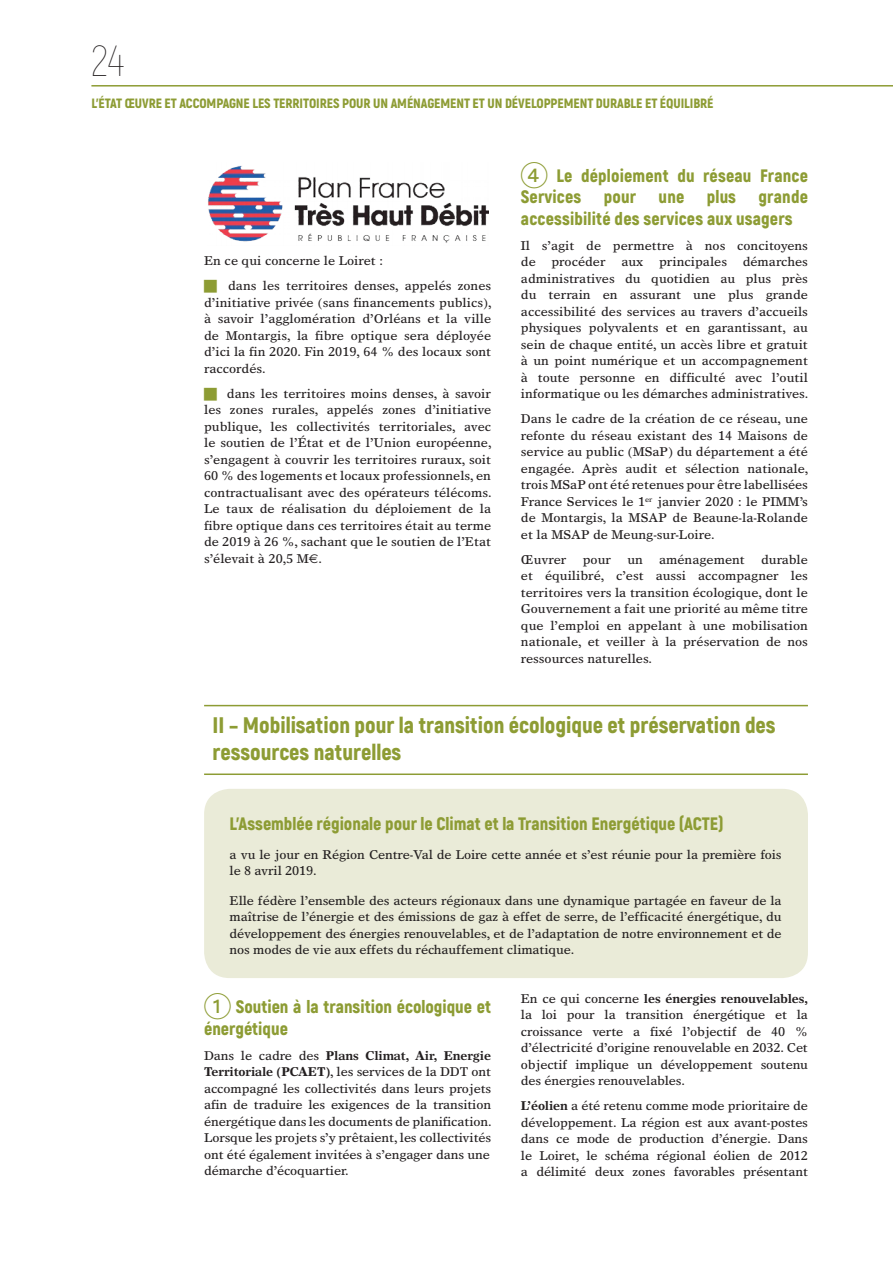
<style>
.page{position:relative;width:893px;height:1263px;background:#fff}
.page>*{position:absolute;margin:0;border:0;box-sizing:border-box;transform-origin:0 0}
.t1{font:100 43.5px "Akrobat";color:#231f20}
.t2{font:900 22.5px/27px "Akrobat";color:#8d9c34}
.t3{font:900 18px/21.6px "Akrobat";color:#8d9c34}
.t4{font:900 13.5px "Akrobat";letter-spacing:-.005em;color:#8d9c34}
.t5{font:12.75px/16.5px "Times Europa";letter-spacing:-.01em;color:#231f20;text-align:justify}
.s1{font-family:"Euro Sans"}
.s2{font-family:"Deco Numbers LH Circle";font-weight:400;font-size:27px}
.s3{font-weight:700}
</style>
<div class="page">
<hr style="left:91px;top:85px;width:802px;height:2px;background:#8d9c34">
<hr style="left:204px;top:705px;width:604px;height:1px;background:#8d9c34">
<hr style="left:204px;top:773px;width:604px;height:2px;background:#8d9c34">
<img style="left:208px;top:165px;width:281px;height:78px">
<div style="left:204px;top:789px;width:604px;height:189px;background:#eaebd8;border-radius:26px"></div>
<h1 class="t1" style="left:91px;top:35px;width:34px">24</h1>
<p class="t4" style="left:91px;top:95px;width:624px">L’ÉTAT ŒUVRE ET ACCOMPAGNE LES TERRITOIRES POUR UN AMÉNAGEMENT ET UN DÉVELOPPEMENT DURABLE ET ÉQUILIBRÉ</p>
<p class="t5" style="left:228px;top:248px;width:264px;line-height:25px;text-indent:-24px">En ce qui concerne le Loiret :<br>dans les territoires denses, appelés zones</p>
<p class="t5" style="left:204px;top:294px;width:289px">d’initiative privée (sans financements publics), à savoir l’agglomération d’Orléans et la ville de Montargis, la fibre optique sera déployée d’ici la fin 2020. Fin 2019, 64 % des locaux sont raccordés.</p>
<p class="t5" style="left:204px;top:385px;width:289px;text-indent:23px">dans les territoires moins denses, à savoir les zones rurales, appelés zones d’initiative publique, les collectivités territoriales, avec le soutien de l’État et de l’Union européenne, s’engagent à couvrir les territoires ruraux, soit 60 % des logements et locaux professionnels, en contractualisant avec des opérateurs télécoms.<br>Le taux de réalisation du déploiement de la fibre optique dans ces territoires était au terme de 2019 à 26 %, sachant que le soutien de l’Etat s’élevait à 20,5 M<span class="s1">e</span>.</p>
<h3 class="t3" style="left:521px;top:164px;width:289px;text-align:justify"><span class="s2">4</span> Le déploiement du réseau France Services pour une plus grande accessibilité des services aux usagers</h3>
<p class="t5" style="left:521px;top:237px;width:289px">Il s’agit de permettre à nos concitoyens de procéder aux principales démarches administratives du quotidien au plus près du terrain en assurant une plus grande accessibilité des services au travers d’accueils physiques polyvalents et en garantissant, au sein de chaque entité, un accès libre et gratuit à un point numérique et un accompagnement à toute personne en difficulté avec l’outil informatique ou les démarches administratives.</p>
<p class="t5" style="left:521px;top:410px;width:289px">Dans le cadre de la création de ce réseau, une refonte du réseau existant des 14 Maisons de service au public (MSaP) du département a été engagée. Après audit et sélection nationale, trois MSaP ont été retenues pour être labellisées France Services le 1<sup>er</sup> janvier 2020 : le PIMM’s de Montargis, la MSAP de Beaune-la-Rolande et la MSAP de Meung-sur-Loire.</p>
<p class="t5" style="left:521px;top:551px;width:47px">Œuvrer</p>
<p class="t5" style="left:583px;top:551px;width:30px">pour</p>
<p class="t5" style="left:627px;top:551px;width:17px">un</p>
<p class="t5" style="left:659px;top:551px;width:87px">aménagement</p>
<p class="t5" style="left:521px;top:551px;width:289px;text-indent:240px">durable et équilibré, c’est aussi accompagner les territoires vers la transition écologique, dont le Gouvernement a fait une priorité au même titre que l’emploi en appelant à une mobilisation nationale, et veiller à la préservation de nos ressources naturelles.</p>
<h2 class="t2" style="left:213px;top:712px;width:565px">II – Mobilisation pour la transition écologique et préservation des ressources naturelles</h2>
<h3 class="t3" style="left:230px;top:812px;width:496px">L’Assemblée régionale pour le Climat et la Transition Energétique (ACTE)</h3>
<p class="t5" style="left:230px;top:846px;width:553px">a vu le jour en Région Centre-Val de Loire cette année et s’est réunie pour la première fois le 8 avril 2019.</p>
<p class="t5" style="left:230px;top:892px;width:554px">Elle fédère l’ensemble des acteurs régionaux dans une dynamique partagée en faveur de la maîtrise de l’énergie et des émissions de gaz à effet de serre, de l’efficacité énergétique, du développement des énergies renouvelables, et de l’adaptation de notre environnement et de nos modes de vie aux effets du réchauffement climatique.</p>
<h3 class="t3" style="left:204px;top:996px;width:289px"><span class="s2">1</span> Soutien à la transition écologique et énergétique</h3>
<p class="t5" style="left:204px;top:1047px;width:289px;text-align:left">Dans le cadre des <span class="s3">Plans Climat, Air, Energie Territoriale (PCAET)</span>, les services de la DDT ont accompagné les collectivités dans leurs projets afin de traduire les exigences de la transition énergétique dans les documents de planification.<br>Lorsque les projets s’y prêtaient, les collectivités ont été également invitées à s’engager dans une démarche d’écoquartier.</p>
<p class="t5" style="left:521px;top:990px;width:289px">En ce qui concerne <span class="s3">les énergies renouvelables, </span>la loi pour la transition énergétique et la croissance verte a fixé l’objectif de 40 % d’électricité d’origine renouvelable en 2032. Cet objectif implique un développement soutenu des énergies renouvelables.</p>
<p class="t5" style="left:521px;top:1097px;width:289px"><span class="s3">L’éolien</span> a été retenu comme mode prioritaire de développement. La région est aux avant-postes dans ce mode de production d’énergie. Dans le Loiret, le schéma régional éolien de 2012 a délimité deux zones favorables présentant</p>
</div>
